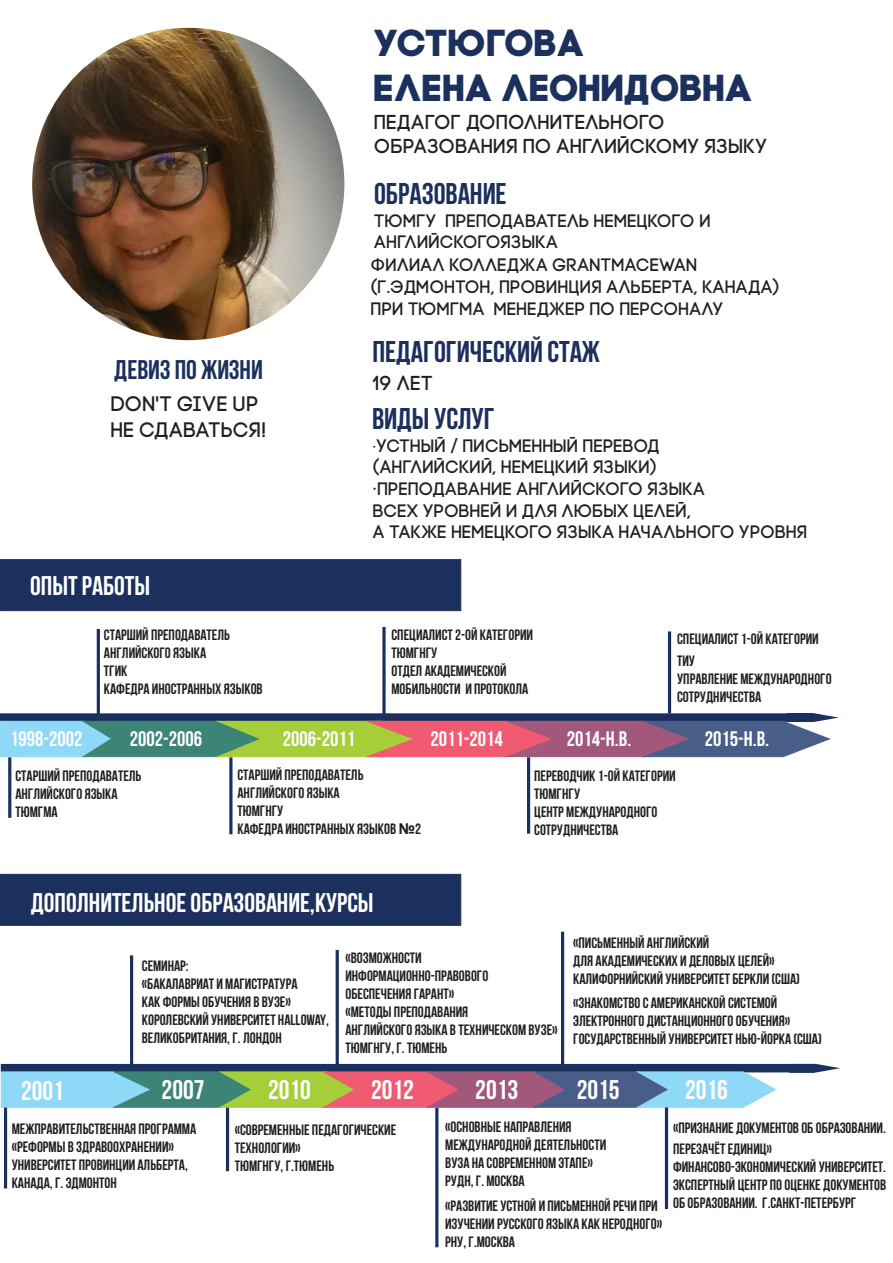
<style>
.page{position:relative;width:893px;height:1263px;background:#fff}
.page>*{position:absolute;margin:0;border:0;box-sizing:border-box;transform-origin:0 0}
.t1{font:37.5px/45px "Code Pro Bold";color:#1b305c}
.t2{font:700 30px "Bebas Neue";color:#1b305c}
.t3{font:700 29.1px "Bebas Neue";color:#fff}
.t4{font:700 27px "Bebas Neue";color:#fff}
.t5{font:700 27px "Bebas Neue";color:#1b305c}
.t6{font:700 21px "Bebas Neue";color:#fff}
.t7{font:21px/25.2px "Code Pro";color:#231f20}
.t8{font:20.1px/24.2px "Code Pro";color:#231f20}
.t9{font:18px/21.6px "Code Pro";color:#231f20}
.t10{font:700 15px/18px "Bebas Neue";color:#231f20}
.s1{font-size:15px}
.s2{font-family:"Arial"}
.s3{font-size:27px}
</style>
<div class="page">
<img style="left:32px;top:28px;width:312px;height:312px;border-radius:50%">
<div style="left:0;top:873px;width:462px;height:53px;background:#1b305c"></div>
<div style="left:0;top:559px;width:462px;height:52px;background:#1b305c"></div>
<hr style="left:130px;top:955px;width:3px;height:115px;background:#1b305c">
<hr style="left:435px;top:1107px;width:3px;height:140px;background:#1b305c">
<hr style="left:561px;top:932px;width:3px;height:138px;background:#1b305c">
<svg style="left:0;top:1064px;width:840px;height:45px;background:#859199"></svg>
<hr style="left:4px;top:1107px;width:3px;height:81px;background:#1b305c">
<hr style="left:226px;top:1108px;width:3px;height:63px;background:#1b305c">
<hr style="left:336px;top:950px;width:3px;height:120px;background:#1b305c">
<hr style="left:665px;top:1107px;width:3px;height:102px;background:#1b305c">
<svg style="left:0;top:713px;width:839px;height:45px;background:#7f7f7f"></svg>
<hr style="left:668px;top:631px;width:3px;height:82px;background:#1b305c">
<hr style="left:527px;top:757px;width:3px;height:77px;background:#1b305c">
<hr style="left:229px;top:757px;width:3px;height:77px;background:#1b305c">
<hr style="left:8px;top:757px;width:3px;height:61px;background:#1b305c">
<hr style="left:97px;top:629px;width:3px;height:87px;background:#1b305c">
<svg style="left:382px;top:627px;width:4px;height:88px"></svg>
<h1 class="t1" style="left:375px;top:24px;width:380px">Устюгова<br>Елена Леонидовна</h1>
<h3 class="t8" style="left:374px;top:112px;width:394px">ПЕДАГОГ ДОПОЛНИТЕЛЬНОГО<br>ОБРАЗОВАНИЯ ПО АНГЛИЙСКОМУ ЯЗЫКУ</h3>
<h2 class="t2" style="left:374px;top:181px;width:134px">ОБРАЗОВАНИЕ</h2>
<p class="t9" style="left:374px;top:211px;width:338px">ТЮМГУ ПРЕПОДАВАТЕЛЬ НЕМЕЦКОГО И<br>АНГЛИЙСКОГОЯЗЫКА</p>
<h3 class="t5" style="left:114px;top:358px;width:150px">ДЕВИЗ ПО ЖИЗНИ</h3>
<h3 class="t7" style="left:111px;top:393px;width:158px">DON'T GIVE UP<br>НЕ СДАВАТЬСЯ!</h3>
<h3 class="t4" style="left:30px;top:574px;width:121px">ОПЫТ РАБОТЫ</h3>
<p class="t10" style="left:104px;top:627px;width:160px">СТАРШИЙ ПРЕПОДАВАТЕЛЬ<br>АНГЛИЙСКОГО ЯЗЫКА<br>ТГИК<br>КАФЕДРА ИНОСТРАННЫХ ЯЗЫКОВ</p>
<p class="t9" style="left:371px;top:256px;width:410px">ФИЛИАЛ КОЛЛЕДЖА GRANTMACEWAN (Г.ЭДМОНТОН, ПРОВИНЦИЯ АЛЬБЕРТА, КАНАДА)<br>ПРИ ТЮМГМА МЕНЕДЖЕР ПО ПЕРСОНАЛУ</p>
<h2 class="t2" style="left:372px;top:339px;width:229px">ПЕДАГОГИЧЕСКИЙ СТАЖ</h2>
<h3 class="t8" style="left:372px;top:372px;width:62px">19 ЛЕТ</h3>
<h2 class="t2" style="left:372px;top:407px;width:124px">ВИДЫ УСЛУГ</h2>
<p class="t9" style="left:373px;top:436px;width:436px"><span class="s1">·</span> УСТНЫЙ / ПИСЬМЕННЫЙ ПЕРЕВОД<br>(АНГЛИЙСКИЙ, НЕМЕЦКИЙ ЯЗЫКИ)<br>·ПРЕПОДАВАНИЕ АНГЛИЙСКОГО ЯЗЫКА<br>ВСЕХ УРОВНЕЙ И ДЛЯ ЛЮБЫХ ЦЕЛЕЙ,<br>А ТАКЖЕ НЕМЕЦКОГО ЯЗЫКА НАЧАЛЬНОГО УРОВНЯ</p>
<p class="t10" style="left:391px;top:627px;width:143px">СПЕЦИАЛИСТ 2-ОЙ КАТЕГОРИИ<br>ТЮМГНГУ<br>ОТДЕЛ АКАДЕМИЧЕСКОЙ<br>МОБИЛЬНОСТИ И ПРОТОКОЛА</p>
<p class="t10" style="left:677px;top:630px;width:143px;line-height:21.1px">СПЕЦИАЛИСТ 1-ОЙ КАТЕГОРИИ<br>ТИУ</p>
<p class="t10" style="left:677px;top:671px;width:156px">УПРАВЛЕНИЕ МЕЖДУНАРОДНОГО<br>СОТРУДНИЧЕСТВА</p>
<h3 class="t6" style="left:10px;top:731px;width:74px">1998-2002</h3>
<h3 class="t6" style="left:130px;top:730px;width:74px">2002-2006</h3>
<h3 class="t6" style="left:283px;top:730px;width:74px">2006-2011</h3>
<h3 class="t6" style="left:430px;top:730px;width:74px">2011-2014</h3>
<h3 class="t6" style="left:567px;top:730px;width:66px">2014-Н.В.</h3>
<h3 class="t6" style="left:705px;top:730px;width:66px">2015-Н.В.</h3>
<p class="t10" style="left:15px;top:769px;width:128px">СТАРШИЙ ПРЕПОДАВАТЕЛЬ<br>АНГЛИЙСКОГО ЯЗЫКА<br>ТЮМГМА</p>
<p class="t10" style="left:237px;top:767px;width:185px">СТАРШИЙ ПРЕПОДАВАТЕЛЬ<br>АНГЛИЙСКОГО ЯЗЫКА<br>ТЮМГНГУ<br>КАФЕДРА ИНОСТРАННЫХ ЯЗЫКОВ <span class="s2">№</span>2</p>
<h3 class="t4" style="left:31px;top:892px;width:344px">ДОПОЛНИТЕЛЬНОЕ ОБРАЗОВАНИЕ,КУРСЫ</h3>
<p class="t10" style="left:534px;top:768px;width:143px">ПЕРЕВОДЧИК 1-ОЙ КАТЕГОРИИ<br>ТЮМГНГУ<br>ЦЕНТР МЕЖДУНАРОДНОГО<br>СОТРУДНИЧЕСТВА</p>
<p class="t10" style="left:142px;top:958px;width:189px">СЕМИНАР:<br>«БАКАЛАВРИАТ И МАГИСТРАТУРА<br>КАК ФОРМЫ ОБУЧЕНИЯ В ВУЗЕ»<br>КОРОЛЕВСКИЙ УНИВЕРСИТЕТ HALLOWAY,<br>ВЕЛИКОБРИТАНИЯ, Г. ЛОНДОН</p>
<p class="t10" style="left:345px;top:950px;width:214px">«ВОЗМОЖНОСТИ<br>ИНФОРМАЦИОННО-ПРАВОВОГО<br>ОБЕСПЕЧЕНИЯ ГАРАНТ»<br>«МЕТОДЫ ПРЕПОДАВАНИЯ<br>АНГЛИЙСКОГО ЯЗЫКА В ТЕХНИЧЕСКОМ ВУЗЕ»<br>ТЮМГНГУ, Г. ТЮМЕНЬ</p>
<p class="t10" style="left:573px;top:935px;width:228px">«ПИСЬМЕННЫЙ АНГЛИЙСКИЙ<br>ДЛЯ АКАДЕМИЧЕСКИХ И ДЕЛОВЫХ ЦЕЛЕЙ»<br>КАЛИФОРНИЙСКИЙ УНИВЕРСИТЕТ БЕРКЛИ (США)</p>
<p class="t10" style="left:573px;top:996px;width:250px">«ЗНАКОМСТВО С АМЕРИКАНСКОЙ СИСТЕМОЙ<br>ЭЛЕКТРОННОГО ДИСТАНЦИОННОГО ОБУЧЕНИЯ»<br>ГОСУДАРСТВЕННЫЙ УНИВЕРСИТЕТ НЬЮ-ЙОРКА (США)</p>
<h3 class="t3" style="left:255px;top:1079px;width:48px">2014</h3>
<h3 class="t3" style="left:371px;top:1078px;width:141px"><span class="s3">2012</span>2013,2015</h3>
<h3 class="t4" style="left:21px;top:1079px;width:44px">2001</h3>
<h3 class="t4" style="left:162px;top:1079px;width:44px">2007</h3>
<h3 class="t4" style="left:268px;top:1079px;width:44px">2010</h3>
<h3 class="t4" style="left:475px;top:1079px;width:44px">2013</h3>
<h3 class="t4" style="left:577px;top:1078px;width:44px">2015</h3>
<h3 class="t4" style="left:685px;top:1079px;width:44px">2016</h3>
<p class="t10" style="left:235px;top:1122px;width:163px">«СОВРЕМЕННЫЕ ПЕДАГОГИЧЕСКИЕ<br>ТЕХНОЛОГИИ»<br>ТЮМГНГУ, Г.ТЮМЕНЬ</p>
<p class="t10" style="left:445px;top:1119px;width:162px">«ОСНОВНЫЕ НАПРАВЛЕНИЯ<br>МЕЖДУНАРОДНОЙ ДЕЯТЕЛЬНОСТИ<br>ВУЗА НА СОВРЕМЕННОМ ЭТАПЕ»<br>РУДН, Г. МОСКВА</p>
<p class="t10" style="left:445px;top:1198px;width:219px">«РАЗВИТИЕ УСТНОЙ И ПИСЬМЕННОЙ РЕЧИ ПРИ<br>ИЗУЧЕНИИ РУССКОГО ЯЗЫКА КАК НЕРОДНОГО»<br>РНУ, Г.МОСКВА</p>
<p class="t10" style="left:673px;top:1118px;width:214px;line-height:21.1px">«ПРИЗНАНИЕ ДОКУМЕНТОВ ОБ ОБРАЗОВАНИИ.<br>ПЕРЕЗАЧЁТ ЕДИНИЦ»</p>
<p class="t10" style="left:673px;top:1159px;width:214px;text-align:justify">ФИНАНСОВО-ЭКОНОМИЧЕСКИЙ УНИВЕРСИТЕТ.<br>ЭКСПЕРТНЫЙ ЦЕНТР ПО ОЦЕНКЕ ДОКУМЕНТОВ ОБ ОБРАЗОВАНИИ. Г.САНКТ-ПЕТЕРБУРГ</p>
<p class="t10" style="left:12px;top:1122px;width:186px">МЕЖПРАВИТЕЛЬСТВЕННАЯ ПРОГРАММА «РЕФОРМЫ В ЗДРАВООХРАНЕНИИ»<br>УНИВЕРСИТЕТ ПРОВИНЦИИ АЛЬБЕРТА,<br>КАНАДА, Г. ЭДМОНТОН</p>
</div>
